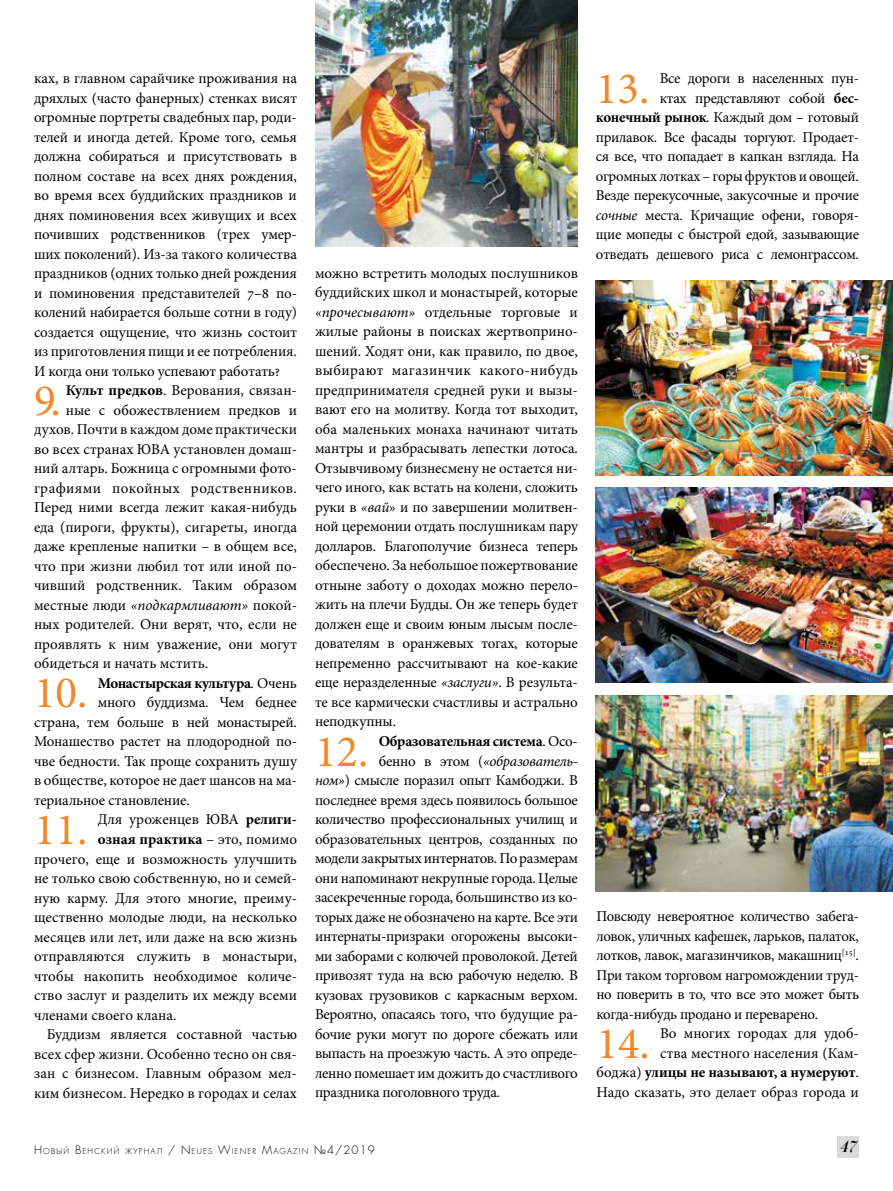
<style>
.page{position:relative;width:893px;height:1191px;background:#fff}
.page>*{position:absolute;margin:0;border:0;box-sizing:border-box;transform-origin:0 0}
.t1{font:45px "Minion Pro";color:#f18827}
.t2{font:italic 16.5px "Paragon Nord C";color:#000}
.t3{font:15px/19.5px "Minion Pro";letter-spacing:-.01em;color:#000;text-align:justify}
.t4{font:700 15px "Minion Pro";letter-spacing:-.02em;color:#000}
.t5{font:15px "Minion Pro";letter-spacing:.03em;color:#000}
.t6{font:italic 15px "Minion Pro";letter-spacing:-.02em;color:#000}
.t7{font:700 15px "Minion Pro";color:#000}
.t8{font:7.8px "Favorit Light C";letter-spacing:.145em;color:#000}
.s1{font-weight:700}
.s2{font-style:italic}
.s3{font-weight:400}
.s4{font-style:normal}
.s5{font-size:11.25px}
</style>
<div class="page">
<div style="left:838px;top:1136px;width:21px;height:22px;background:#dadada"></div>
<img style="left:316px;top:0;width:262px;height:247px">
<img style="left:596px;top:280px;width:297px;height:196px">
<img style="left:596px;top:695px;width:297px;height:196px">
<img style="left:596px;top:487px;width:297px;height:196px">
<p class="t3" style="left:34px;top:69px;width:264px">ках, в главном сарайчике проживания на дряхлых (часто фанерных) стенках висят огромные портреты свадебных пар, роди&shy;телей и иногда детей. Кроме того, семья должна собираться и присутствовать в полном составе на всех днях рождения, во время всех буддийских праздников и днях поминовения всех живущих и всех почивших родственников (трех умер&shy;ших поколений). Из-за такого количества праздников (одних только дней рождения и поминовения представителей 7–8 по&shy;колений набирается больше сотни в году) создается ощущение, что жизнь состоит из приготовления пищи и ее потребления.<br>И когда они только успевают работать?</p>
<h1 class="t1" style="left:34px;top:370px;width:28px">9.</h1>
<p class="t3" style="left:66px;top:381px;width:233px"><span class="s1">Культ предков</span>. Верования, связан-</p>
<p class="t3" style="left:66px;top:400px;width:233px">ные с обожествлением предков и</p>
<p class="t3" style="left:34px;top:420px;width:264px">духов. Почти в каждом доме практически</p>
<p class="t3" style="left:34px;top:439px;width:264px">во всех странах ЮВА установлен домаш-</p>
<p class="t3" style="left:34px;top:459px;width:264px">ний алтарь. Божница с огромными фото-</p>
<p class="t5" style="left:34px;top:478px;width:264px">графиями покойных родственников.</p>
<p class="t3" style="left:34px;top:498px;width:264px">Перед ними всегда лежит какая-нибудь</p>
<p class="t3" style="left:34px;top:517px;width:264px">еда (пироги, фрукты), сигареты, иногда</p>
<p class="t3" style="left:34px;top:537px;width:264px">даже крепленые напитки – в общем все,</p>
<p class="t3" style="left:34px;top:556px;width:264px">что при жизни любил тот или иной по-</p>
<p class="t3" style="left:34px;top:576px;width:264px">чивший родственник. Таким образом</p>
<p class="t3" style="left:34px;top:595px;width:264px">местные люди <span class="s2">«подкармливают»</span> покой-</p>
<p class="t3" style="left:34px;top:615px;width:264px">ных родителей. Они верят, что, если не</p>
<p class="t3" style="left:34px;top:634px;width:264px">проявлять к ним уважение, они могут</p>
<p class="t3" style="left:34px;top:654px;width:176px">обидеться и начать мстить.</p>
<h1 class="t1" style="left:34px;top:663px;width:55px">10.</h1>
<p class="t4" style="left:98px;top:672px;width:201px">Монастырская культура<span class="s3">. Очень</span></p>
<p class="t3" style="left:98px;top:693px;width:201px">много буддизма. Чем беднее</p>
<p class="t3" style="left:34px;top:712px;width:264px">страна, тем больше в ней монастырей.</p>
<p class="t3" style="left:34px;top:732px;width:264px">Монашество растет на плодородной по-</p>
<p class="t3" style="left:34px;top:751px;width:264px">чве бедности. Так проще сохранить душу</p>
<p class="t3" style="left:34px;top:771px;width:264px">в обществе, которое не дает шансов на ма-</p>
<p class="t3" style="left:34px;top:790px;width:157px">териальное становление.</p>
<h1 class="t1" style="left:34px;top:799px;width:55px">11.</h1>
<p class="t3" style="left:98px;top:810px;width:201px">Для уроженцев ЮВА <span class="s1">религи-</span></p>
<p class="t7" style="left:98px;top:828px;width:201px">озная практика <span class="s3">– это, помимо</span></p>
<p class="t3" style="left:34px;top:849px;width:264px">прочего, еще и возможность улучшить</p>
<p class="t3" style="left:34px;top:868px;width:264px">не только свою собственную, но и семей-</p>
<p class="t3" style="left:34px;top:888px;width:264px">ную карму. Для этого многие, преиму-</p>
<p class="t3" style="left:34px;top:907px;width:264px">щественно молодые люди, на несколько</p>
<p class="t3" style="left:34px;top:927px;width:264px">месяцев или лет, или даже на всю жизнь</p>
<p class="t3" style="left:34px;top:946px;width:264px">отправляются служить в монастыри,</p>
<p class="t3" style="left:34px;top:966px;width:264px">чтобы накопить необходимое количе-</p>
<p class="t3" style="left:34px;top:985px;width:264px">ство заслуг и разделить их между всеми</p>
<p class="t3" style="left:34px;top:1005px;width:144px">членами своего клана.</p>
<p class="t3" style="left:47px;top:1024px;width:252px">Буддизм является составной частью</p>
<p class="t3" style="left:34px;top:1044px;width:264px">всех сфер жизни. Особенно тесно он свя-</p>
<p class="t3" style="left:34px;top:1063px;width:264px">зан с бизнесом. Главным образом мел-</p>
<p class="t3" style="left:34px;top:1083px;width:264px">ким бизнесом. Нередко в городах и селах</p>
<p class="t3" style="left:315px;top:263px;width:264px">можно встретить молодых послушников буддийских школ и монастырей, которые <span class="s2">«прочесывают»</span> отдельные торговые и жилые районы в поисках жертвоприно&shy;шений. Ходят они, как правило, по двое, выбирают магазинчик какого-нибудь предпринимателя средней руки и вызы&shy;вают его на молитву. Когда тот выходит, оба маленьких монаха начинают читать мантры и разбрасывать лепестки лотоса.<br>Отзывчивому бизнесмену не остается ни&shy;чего иного, как встать на колени, сложить руки в <span class="s2">«вай</span>» и по завершении молитвен&shy;ной церемонии отдать послушникам пару долларов. Благополучие бизнеса теперь обеспечено. За небольшое пожертвование отныне заботу о доходах можно перело&shy;жить на плечи Будды. Он же теперь будет должен еще и своим юным лысым после&shy;дователям в оранжевых тогах, которые непременно рассчитывают на кое-какие еще неразделенные <span class="s2">«заслуги»</span>. В результа&shy;те все кармически счастливы и астрально неподкупны.</p>
<h1 class="t1" style="left:315px;top:721px;width:55px">12.</h1>
<p class="t4" style="left:379px;top:730px;width:201px">Образовательная система<span class="s3">. Осо-</span></p>
<p class="t6" style="left:379px;top:750px;width:201px"><span class="s4">бенно в этом (</span>«образователь-</p>
<p class="t3" style="left:315px;top:770px;width:264px"><span class="s2">ном»</span>) смысле поразил опыт Камбоджи. В</p>
<p class="t3" style="left:315px;top:790px;width:264px">последнее время здесь появилось большое</p>
<p class="t3" style="left:315px;top:809px;width:264px">количество профессиональных училищ и</p>
<p class="t3" style="left:315px;top:829px;width:264px">образовательных центров, созданных по</p>
<p class="t3" style="left:315px;top:848px;width:264px">модели закрытых интернатов. По размерам</p>
<p class="t3" style="left:315px;top:868px;width:264px">они напоминают некрупные города. Целые</p>
<p class="t3" style="left:315px;top:887px;width:264px">засекреченные города, большинство из ко-</p>
<p class="t3" style="left:315px;top:907px;width:264px">торых даже не обозначено на карте. Все эти</p>
<p class="t3" style="left:315px;top:926px;width:264px">интернаты-призраки огорожены высоки-</p>
<p class="t3" style="left:315px;top:946px;width:264px">ми заборами с колючей проволокой. Детей</p>
<p class="t3" style="left:315px;top:965px;width:264px">привозят туда на всю рабочую неделю. В</p>
<p class="t3" style="left:315px;top:985px;width:264px">кузовах грузовиков с каркасным верхом.</p>
<p class="t3" style="left:315px;top:1004px;width:264px">Вероятно, опасаясь того, что будущие ра-</p>
<p class="t3" style="left:315px;top:1024px;width:264px">бочие руки могут по дороге сбежать или</p>
<p class="t3" style="left:315px;top:1043px;width:264px">выпасть на проезжую часть. А это опреде-</p>
<p class="t3" style="left:315px;top:1063px;width:264px">ленно помешает им дожить до счастливого</p>
<p class="t3" style="left:315px;top:1082px;width:187px">праздника поголовного труда.</p>
<p class="t3" style="left:596px;top:69px;width:264px;text-align:right">Все дороги в населенных пун-<br>ктах представляют собой <span class="s1">бес&shy;конечный рынок</span>. Каждый дом – готовый прилавок. Все фасады торгуют. Продает&shy;ся все, что попадает в капкан взгляда. На огромных лотках – горы фруктов и овощей.<br>Везде перекусочные, закусочные и прочие <span class="s2">сочные</span> места. Кричащие офени, говоря&shy;щие мопеды с быстрой едой, зазывающие отведать дешевого риса с лемонграссом.</p>
<h1 class="t1" style="left:596px;top:58px;width:55px">13.</h1>
<p class="t3" style="left:596px;top:906px;width:264px">Повсюду невероятное количество забега&shy;ловок, уличных кафешек, ларьков, палаток, лотков, лавок, магазинчиков, макашниц<sup>[15]</sup>.<br>При таком торговом нагромождении труд&shy;но поверить в то, что все это может быть когда-нибудь продано и переварено.</p>
<h1 class="t1" style="left:596px;top:1013px;width:55px">14.</h1>
<p class="t3" style="left:596px;top:1023px;width:264px;text-align:right">Во многих городах для удоб-<br>ства местного населения (Кам-<br>боджа) <span class="s1">улицы не называют, а нумеруют</span>.<br>Надо сказать, это делает образ города и</p>
<p class="t8" style="left:34px;top:1145px;width:342px"><span class="s5">Н</span>ОВЫЙ <span class="s5">В</span>ЕНСКИЙ ЖУРНАЛ <span class="s5">/</span> <span class="s5">N</span>EUES <span class="s5">W</span>IEN ER <span class="s5">M</span>AGAZIN <span class="s5">№4/2019</span></p>
<p class="t2" style="left:839px;top:1137px;width:17px">47</p>
</div>
